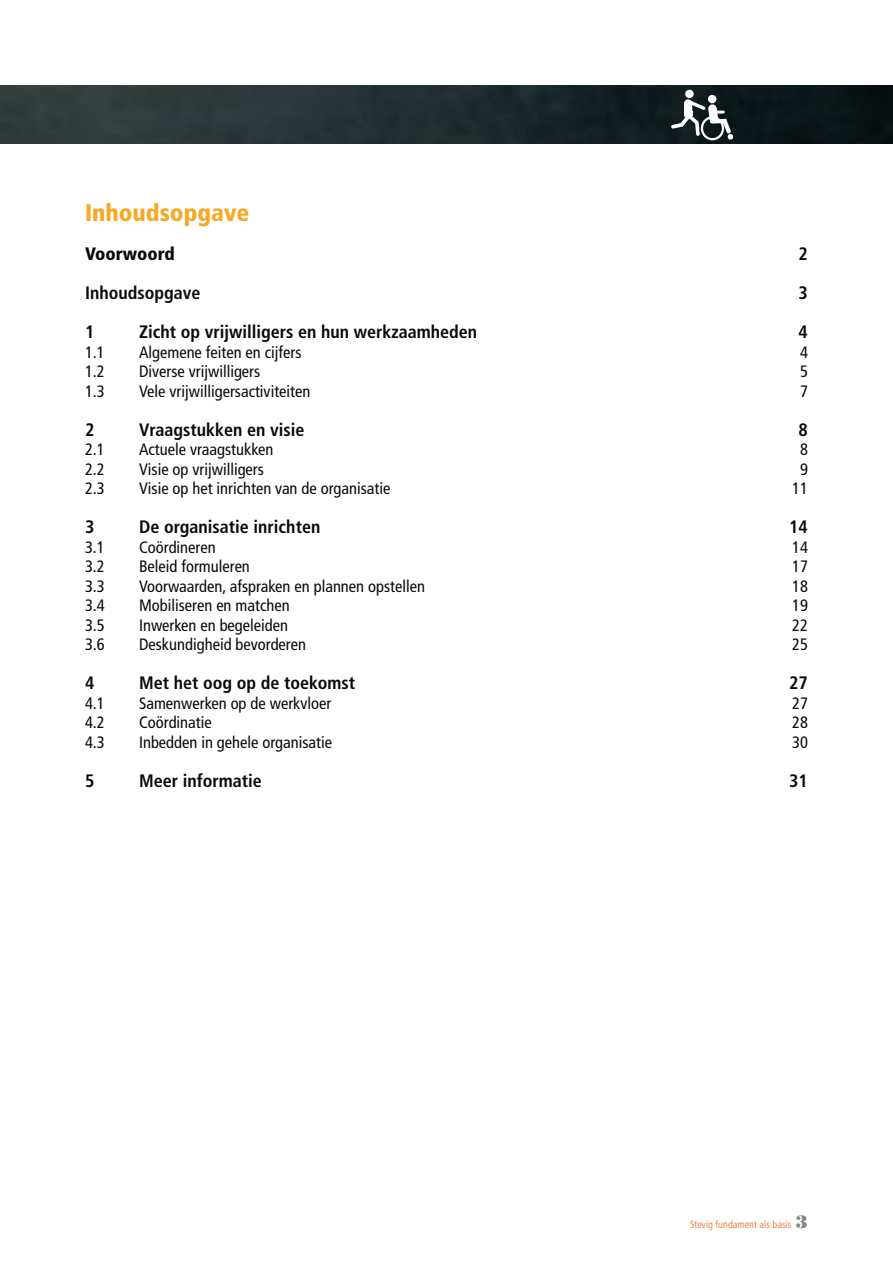
<style>
.page{position:relative;width:893px;height:1263px;background:#fff}
.page>*{position:absolute;margin:0;border:0;box-sizing:border-box;transform-origin:0 0}
.t1{font:900 condensed 24px "Frutiger LT Std";color:#f6a924}
.t2{font:700 condensed 18px "Frutiger LT Std";color:#090b0a}
.t3{font:900 condensed 18px "Frutiger LT Std";color:#090b0a}
.t4{font:condensed 16.5px "Frutiger LT Std";color:#090b0a}
.t5{font:300 condensed 10.5px "Frutiger LT Std";color:#ea671c}
.s1{font-family:"Bodoni Std Poster";font-weight:400;font-stretch:normal;font-size:18px;color:#87888a}
</style>
<div class="page">
<img style="left:0;top:85px;width:893px;height:58px">
<div style="left:685px;top:90px;width:9px;height:8px;background:#fff;border-radius:50%"></div>
<div style="left:708px;top:95px;width:8px;height:8px;background:#fff;border-radius:50%"></div>
<svg style="left:668px;top:98px;width:66px;height:42px"></svg>
<h1 class="t1" style="left:85px;top:198px;width:166px">Inhoudsopgave</h1>
<p class="t3" style="left:85px;top:243px;width:91px">Voorwoord</p>
<p class="t2" style="left:799px;top:243px;width:11px">2</p>
<p class="t2" style="left:85px;top:282px;width:117px">Inhoudsopgave</p>
<p class="t2" style="left:799px;top:282px;width:11px">3</p>
<p class="t2" style="left:85px;top:321px;width:11px">1</p>
<p class="t2" style="left:139px;top:321px;width:340px">Zicht op vrijwilligers en hun werkzaamheden</p>
<p class="t2" style="left:799px;top:321px;width:11px">4</p>
<p class="t4" style="left:85px;top:342px;width:21px">1.1</p>
<p class="t4" style="left:139px;top:342px;width:164px">Algemene feiten en cijfers</p>
<p class="t4" style="left:800px;top:342px;width:9px">4</p>
<p class="t4" style="left:85px;top:362px;width:21px">1.2</p>
<p class="t4" style="left:139px;top:362px;width:123px">Diverse vrijwilligers</p>
<p class="t4" style="left:800px;top:362px;width:9px">5</p>
<p class="t4" style="left:85px;top:381px;width:21px">1.3</p>
<p class="t4" style="left:139px;top:381px;width:173px">Vele vrijwilligersactiviteiten</p>
<p class="t4" style="left:800px;top:381px;width:9px">7</p>
<p class="t2" style="left:85px;top:419px;width:11px">2</p>
<p class="t2" style="left:139px;top:419px;width:167px">Vraagstukken en visie</p>
<p class="t2" style="left:799px;top:419px;width:11px">8</p>
<p class="t4" style="left:85px;top:440px;width:21px">2.1</p>
<p class="t4" style="left:139px;top:440px;width:136px">Actuele vraagstukken</p>
<p class="t4" style="left:800px;top:440px;width:9px">8</p>
<p class="t4" style="left:85px;top:459px;width:21px">2.2</p>
<p class="t4" style="left:139px;top:459px;width:126px">Visie op vrijwilligers</p>
<p class="t4" style="left:800px;top:459px;width:9px">9</p>
<p class="t4" style="left:85px;top:479px;width:21px">2.3</p>
<p class="t4" style="left:139px;top:479px;width:253px">Visie op het inrichten van de organisatie</p>
<p class="t4" style="left:792px;top:479px;width:17px">11</p>
<p class="t2" style="left:85px;top:516px;width:11px">3</p>
<p class="t2" style="left:139px;top:516px;width:183px">De organisatie inrichten</p>
<p class="t2" style="left:789px;top:516px;width:20px">14</p>
<p class="t4" style="left:85px;top:537px;width:21px">3.1</p>
<p class="t4" style="left:139px;top:537px;width:78px">Coördineren</p>
<p class="t4" style="left:792px;top:537px;width:17px">14</p>
<p class="t4" style="left:85px;top:557px;width:21px">3.2</p>
<p class="t4" style="left:139px;top:557px;width:112px">Beleid formuleren</p>
<p class="t4" style="left:792px;top:557px;width:17px">17</p>
<p class="t4" style="left:85px;top:576px;width:21px">3.3</p>
<p class="t4" style="left:139px;top:576px;width:287px">Voorwaarden, afspraken en plannen opstellen</p>
<p class="t4" style="left:792px;top:576px;width:17px">18</p>
<p class="t4" style="left:85px;top:596px;width:21px">3.4</p>
<p class="t4" style="left:139px;top:596px;width:152px">Mobiliseren en matchen</p>
<p class="t4" style="left:792px;top:596px;width:17px">19</p>
<p class="t4" style="left:85px;top:615px;width:21px">3.5</p>
<p class="t4" style="left:139px;top:615px;width:151px">Inwerken en begeleiden</p>
<p class="t4" style="left:792px;top:615px;width:17px">22</p>
<p class="t4" style="left:85px;top:635px;width:21px">3.6</p>
<p class="t4" style="left:139px;top:635px;width:169px">Deskundigheid bevorderen</p>
<p class="t4" style="left:792px;top:635px;width:17px">25</p>
<p class="t2" style="left:85px;top:672px;width:11px">4</p>
<p class="t2" style="left:139px;top:672px;width:218px">Met het oog op de toekomst</p>
<p class="t2" style="left:789px;top:672px;width:20px">27</p>
<p class="t4" style="left:85px;top:693px;width:21px">4.1</p>
<p class="t4" style="left:139px;top:693px;width:194px">Samenwerken op de werkvloer</p>
<p class="t4" style="left:792px;top:693px;width:17px">27</p>
<p class="t4" style="left:85px;top:713px;width:21px">4.2</p>
<p class="t4" style="left:139px;top:713px;width:74px">Coördinatie</p>
<p class="t4" style="left:792px;top:713px;width:17px">28</p>
<p class="t4" style="left:85px;top:732px;width:21px">4.3</p>
<p class="t4" style="left:139px;top:732px;width:195px">Inbedden in gehele organisatie</p>
<p class="t4" style="left:792px;top:732px;width:17px">30</p>
<p class="t2" style="left:85px;top:770px;width:11px">5</p>
<p class="t2" style="left:139px;top:770px;width:124px">Meer informatie</p>
<p class="t2" style="left:789px;top:770px;width:20px">31</p>
<p class="t5" style="left:690px;top:1218px;width:119px">Stevig fundament als basis <span class="s1">3</span></p>
</div>
